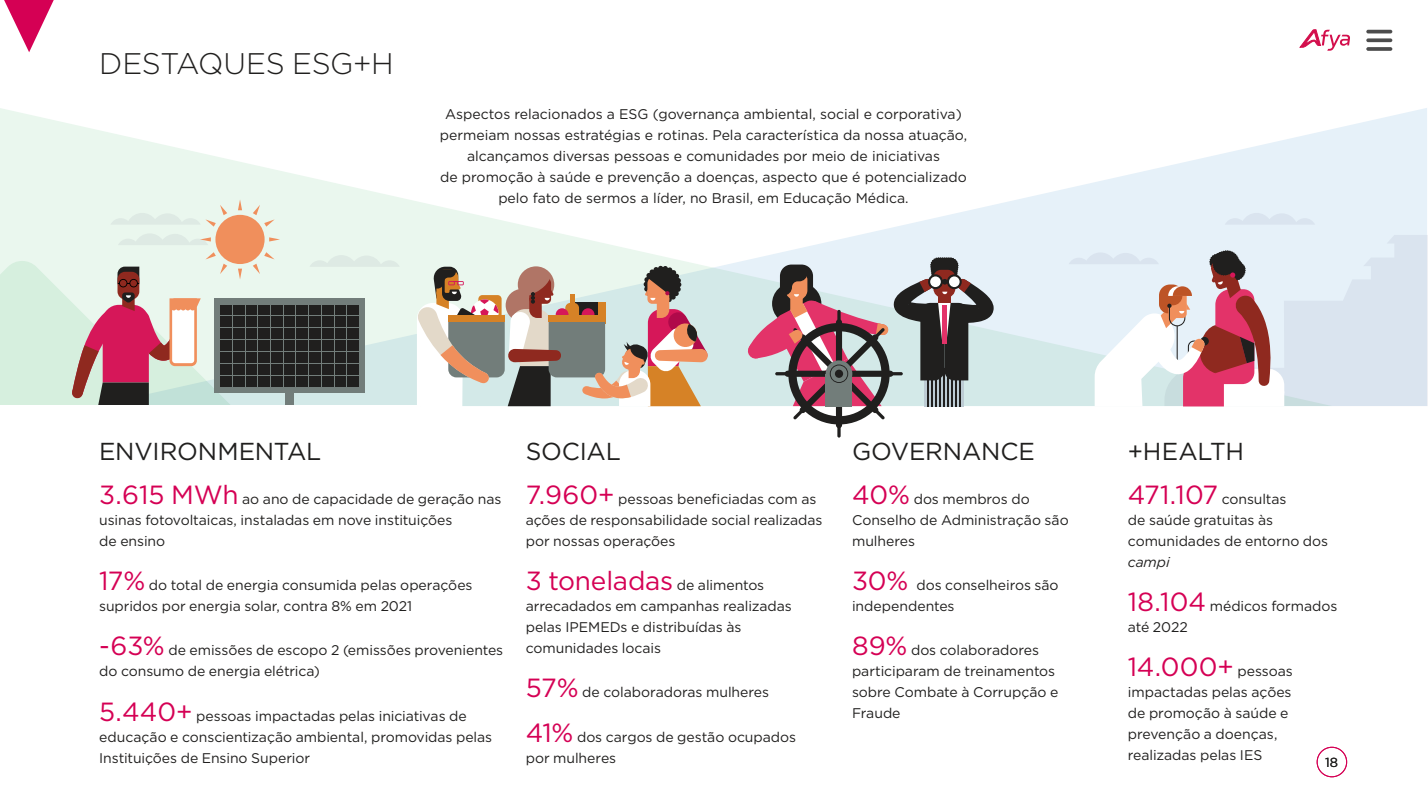
<style>
.page{position:relative;width:1428px;height:804px;background:#fff}
.page>*{position:absolute;margin:0;border:0;box-sizing:border-box;transform-origin:0 0}
.t1{font:300 29.75px "Gotham";letter-spacing:-.015em;color:#201f1e}
.t2{font:26.25px "Gotham";color:#d50054}
.t3{font:24.5px "Gotham";letter-spacing:-.005em;color:#201f1e}
.t4{font:14px/21px "Gotham";color:#201f1e}
.t5{font:italic 14px "Gotham";letter-spacing:-.005em;color:#201f1e}
.t6{font:13.12px "Gotham";color:#201f1e}
.s1{font-size:26.25px;color:#d50054}
.s2{font-size:14px;color:#201f1e}
</style>
<div class="page">
<svg style="left:1300px;top:29px;width:50px;height:22px"></svg>
<svg style="left:4px;top:0;width:50px;height:52px"></svg>
<svg style="left:1332px;top:108px;width:95px;height:127px;background:#e8f2f9"></svg>
<svg style="left:0;top:108px;width:1332px;height:298px"></svg>
<svg style="left:310px;top:255px;width:90px;height:12px"></svg>
<svg style="left:1225px;top:213px;width:90px;height:11px"></svg>
<svg style="left:1069px;top:235px;width:359px;height:171px;background:#dbd3db"></svg>
<svg style="left:417px;top:265px;width:293px;height:142px;background:#c0b1a5"></svg>
<div style="left:478px;top:372px;width:11px;height:11px;background:#f08f5c;border-radius:50%"></div>
<div style="left:448px;top:314px;width:57px;height:7px;background:#d68226"></div>
<svg style="left:837px;top:310px;width:4px;height:127px"></svg>
<div style="left:836px;top:319px;width:6px;height:109px;background:#201f1e;border-radius:3px"></div>
<svg style="left:745px;top:257px;width:249px;height:167px;background:#a89ca1"></svg>
<div style="left:949px;top:276px;width:11px;height:11px;background:#fff;border-radius:50%"></div>
<div style="left:214px;top:298px;width:151px;height:95px;background:#727d7a"></div>
<div style="left:286px;top:311px;width:8px;height:95px;background:#727d7a"></div>
<div style="left:220px;top:304px;width:139px;height:83px;background:#201f1e"></div>
<hr style="left:232px;top:304px;width:1px;height:83px;background:#727d7a">
<hr style="left:245px;top:304px;width:1px;height:83px;background:#727d7a">
<hr style="left:257px;top:304px;width:1px;height:83px;background:#727d7a">
<hr style="left:270px;top:304px;width:1px;height:83px;background:#727d7a">
<hr style="left:283px;top:304px;width:1px;height:83px;background:#727d7a">
<hr style="left:296px;top:304px;width:1px;height:83px;background:#727d7a">
<hr style="left:308px;top:304px;width:1px;height:83px;background:#727d7a">
<hr style="left:321px;top:304px;width:1px;height:83px;background:#727d7a">
<hr style="left:334px;top:304px;width:1px;height:83px;background:#727d7a">
<hr style="left:346px;top:304px;width:1px;height:83px;background:#727d7a">
<hr style="left:220px;top:386px;width:139px;height:1px;background:#727d7a">
<hr style="left:220px;top:374px;width:139px;height:1px;background:#727d7a">
<hr style="left:220px;top:363px;width:139px;height:1px;background:#727d7a">
<hr style="left:220px;top:351px;width:139px;height:1px;background:#727d7a">
<hr style="left:220px;top:339px;width:139px;height:1px;background:#727d7a">
<hr style="left:220px;top:327px;width:139px;height:1px;background:#727d7a">
<hr style="left:220px;top:315px;width:139px;height:1px;background:#727d7a">
<div style="left:215px;top:215px;width:50px;height:49px;background:#f08f5c;border-radius:50%"></div>
<svg style="left:238px;top:199px;width:4px;height:11px"></svg>
<svg style="left:110px;top:205px;width:117px;height:21px;background:#e6f0e6"></svg>
<svg style="left:118px;top:233px;width:93px;height:12px"></svg>
<svg style="left:238px;top:268px;width:4px;height:11px"></svg>
<svg style="left:253px;top:252px;width:22px;height:22px"></svg>
<svg style="left:269px;top:237px;width:11px;height:4px"></svg>
<svg style="left:253px;top:205px;width:22px;height:21px"></svg>
<svg style="left:0;top:252px;width:232px;height:153px;background:#cdc0bd"></svg>
<div style="left:0;top:405px;width:419px;height:7px;background:#fff"></div>
<svg style="left:1366px;top:30px;width:26px;height:21px"></svg>
<div style="left:1317px;top:746px;width:30px;height:31px;border:1px solid #d50054;border-radius:50%"></div>
<h1 class="t1" style="left:99px;top:44px;width:296px">DESTAQUES ESG+H</h1>
<p class="t4" style="left:440px;top:103px;width:529px;text-align:center">Aspectos relacionados a ESG (governança ambiental, social e corporativa) permeiam nossas estratégias e rotinas. Pela característica da nossa atuação, alcançamos diversas pessoas e comunidades por meio de iniciativas<br>de promoção à saúde e prevenção a doenças, aspecto que é potencializado pelo fato de sermos a líder, no Brasil, em Educação Médica.</p>
<h3 class="t3" style="left:99px;top:435px;width:224px">ENVIRONMENTAL</h3>
<p class="t4" style="left:99px;top:488px;width:404px"><span class="s1">3.615 MWh</span> ao ano de capacidade de geração nas usinas fotovoltaicas, instaladas em nove instituições<br>de ensino</p>
<p class="t4" style="left:99px;top:574px;width:375px"><span class="s1">17%</span> do total de energia consumida pelas operações supridos por energia solar, contra 8% em 2021</p>
<p class="t4" style="left:99px;top:639px;width:406px"><span class="s1">-63%</span> de emissões de escopo 2 (emissões provenientes do consumo de energia elétrica)</p>
<p class="t4" style="left:99px;top:704px;width:395px"><span class="s1">5.440+</span> pessoas impactadas pelas iniciativas de educação e conscientização ambiental, promovidas pelas<br>Instituições de Ensino Superior</p>
<h3 class="t3" style="left:526px;top:435px;width:97px">SOCIAL</h3>
<p class="t4" style="left:526px;top:488px;width:298px"><span class="s1">7.960+</span> pessoas beneficiadas com as ações de responsabilidade social realizadas por nossas operações</p>
<p class="t4" style="left:526px;top:574px;width:268px"><span class="s1">3 toneladas</span> de alimentos arrecadados em campanhas realizadas pelas IPEMEDs e distribuídas às comunidades locais</p>
<p class="t4" style="left:526px;top:681px;width:245px"><span class="s1">57%</span> de colaboradoras mulheres</p>
<p class="t4" style="left:526px;top:725px;width:272px"><span class="s1">41%</span> dos cargos de gestão ocupados por mulheres</p>
<h3 class="t3" style="left:852px;top:435px;width:184px">GOVERNANCE</h3>
<p class="t4" style="left:852px;top:488px;width:218px"><span class="s1">40%</span> dos membros do<br>Conselho de Administração são mulheres</p>
<p class="t4" style="left:852px;top:574px;width:208px"><span class="s1">30%</span> dos conselheiros são independentes</p>
<p class="t4" style="left:852px;top:639px;width:208px"><span class="s1">89%</span> dos colaboradores participaram de treinamentos sobre Combate à Corrupção e<br>Fraude</p>
<h3 class="t3" style="left:1128px;top:435px;width:118px">+HEALTH</h3>
<p class="t4" style="left:1128px;top:488px;width:202px"><span class="s1">471.107</span> consultas<br>de saúde gratuitas às comunidades de entorno dos</p>
<p class="t5" style="left:1128px;top:552px;width:43px">campi</p>
<p class="t4" style="left:1128px;top:595px;width:211px"><span class="s1">18.104</span> médicos formados até 2022</p>
<h2 class="t2" style="left:1128px;top:650px;width:166px">14.000+ <span class="s2">pessoas</span></h2>
<p class="t4" style="left:1128px;top:681px;width:165px">impactadas pelas ações de promoção à saúde e prevenção a doenças, realizadas pelas IES</p>
<p class="t6" style="left:1325px;top:754px;width:14px">18</p>
</div>
